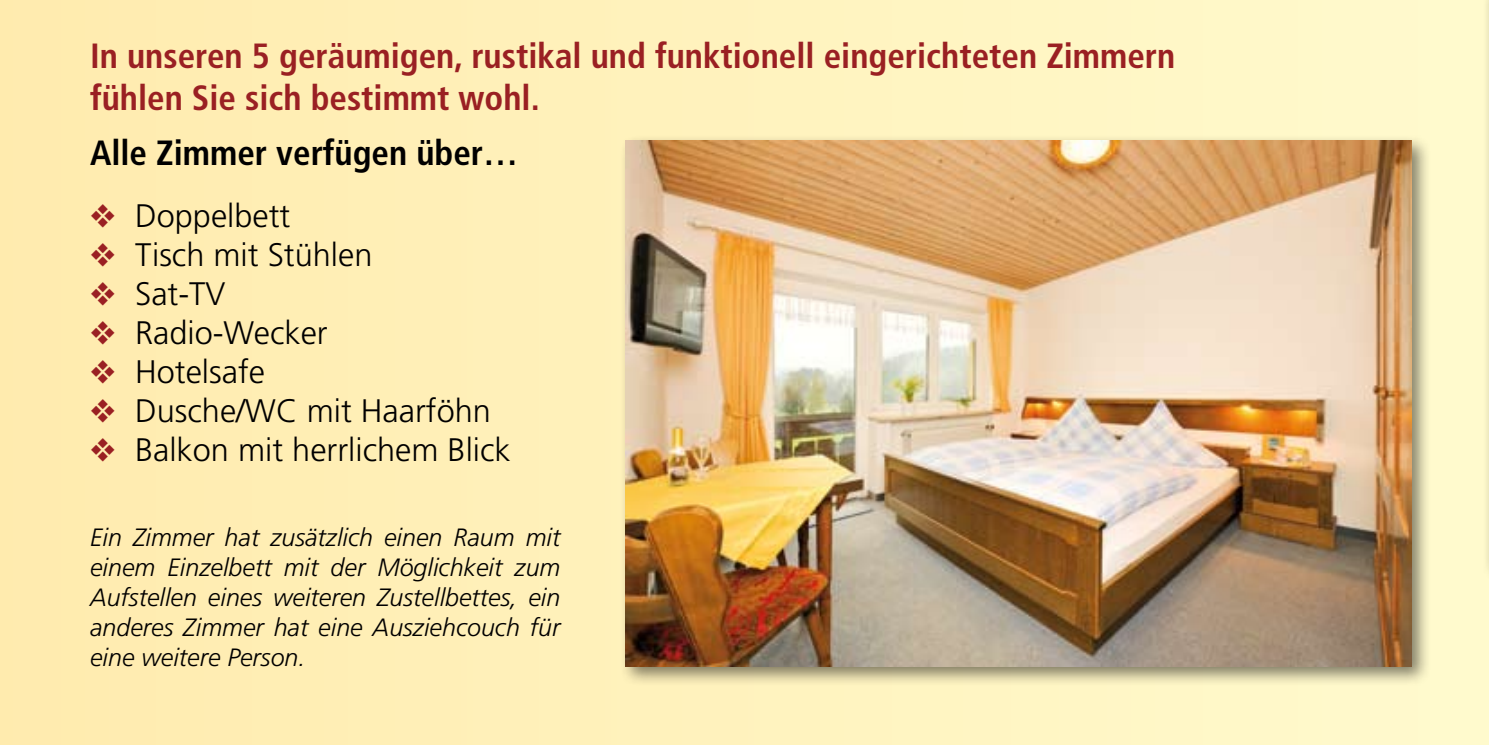
<style>
.page{position:relative;width:1489px;height:745px;background:#fff}
.page>*{position:absolute;margin:0;border:0;box-sizing:border-box;transform-origin:0 0}
.t1{font:700 condensed 35px/42px "Frutiger";color:#9a2023}
.t2{font:700 condensed 35px "Frutiger";color:#000}
.t3{font:300 32.5px "Frutiger";color:#000}
.t4{font:italic 300 25px/30px "Frutiger";color:#000;text-align:justify}
.s1{color:#9a2023}
</style>
<div class="page">
<div style="left:0;top:0;width:1488px;height:744px;background:linear-gradient(to right,#ffebae,#ffface)"></div>
<div style="left:619px;top:134px;width:813px;height:552px;background:#000;opacity:.5"></div>
<img style="left:626px;top:141px;width:784px;height:525px">
<div style="left:1482px;top:0;width:6px;height:584px;background:#fcf7ca"></div>
<h1 class="t1" style="left:90px;top:35px;width:1086px">In unseren 5 geräumigen, rustikal und funktionell eingerichteten Zimmern fühlen Sie sich bestimmt wohl.</h1>
<h1 class="t2" style="left:90px;top:132px;width:429px">Alle Zimmer verfügen über…</h1>
<h2 class="t3" style="left:90px;top:197px;width:202px"><span class="s1">❖</span> Doppelbett</h2>
<h2 class="t3" style="left:90px;top:236px;width:284px"><span class="s1">❖</span> Tisch mit Stühlen</h2>
<h2 class="t3" style="left:90px;top:275px;width:137px"><span class="s1">❖</span> Sat-TV</h2>
<h2 class="t3" style="left:90px;top:314px;width:239px"><span class="s1">❖</span> Radio-Wecker</h2>
<h2 class="t3" style="left:90px;top:353px;width:177px"><span class="s1">❖</span> Hotelsafe</h2>
<h2 class="t3" style="left:90px;top:392px;width:402px"><span class="s1">❖</span> Dusche/WC mit Haarföhn</h2>
<h2 class="t3" style="left:90px;top:431px;width:422px"><span class="s1">❖</span> Balkon mit herrlichem Blick</h2>
<p class="t4" style="left:90px;top:521px;width:472px">Ein Zimmer hat zusätzlich einen Raum mit einem Einzelbett mit der Möglichkeit zum Aufstellen eines weiteren Zustellbettes, ein anderes Zimmer hat eine Ausziehcouch für eine weitere Person.</p>
</div>
